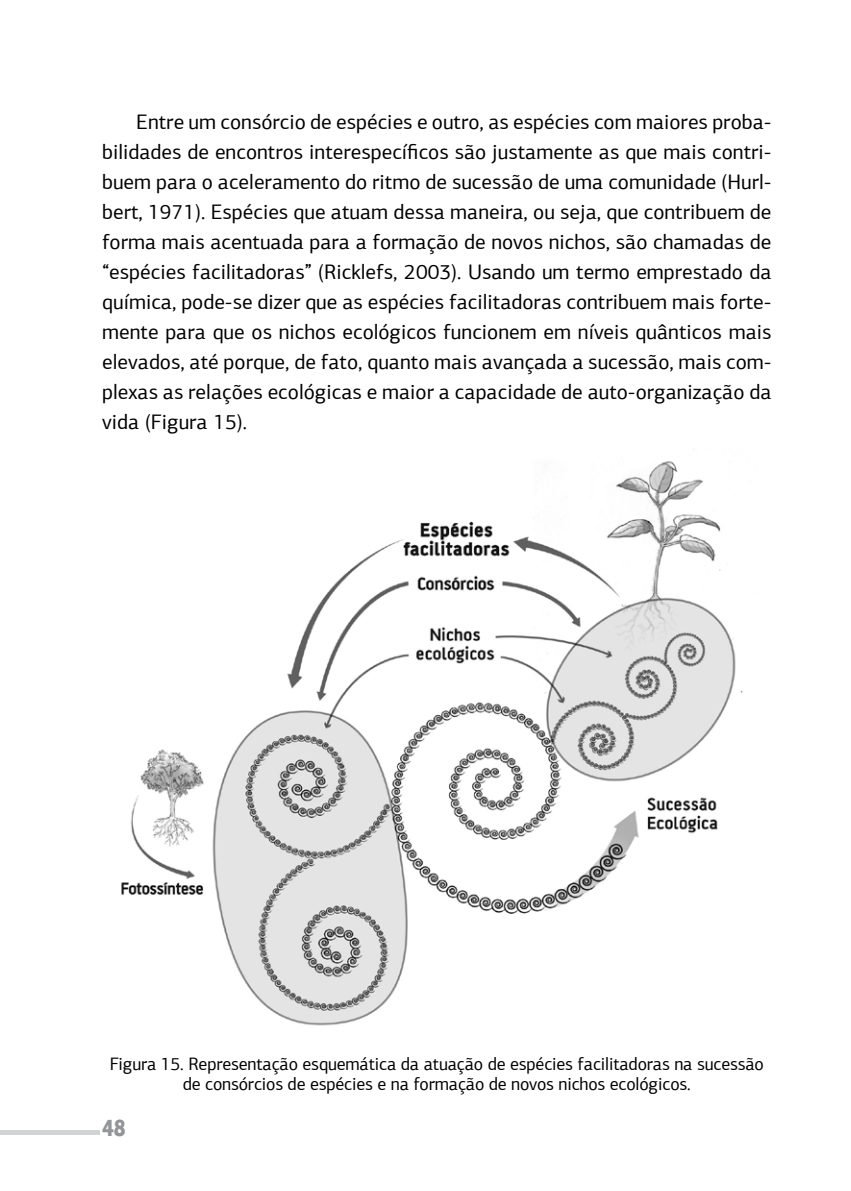
<style>
.page{position:relative;width:851px;height:1191px;background:#fff}
.page>*{position:absolute;margin:0;border:0;box-sizing:border-box;transform-origin:0 0}
.t1{font:900 24px "PF Agora Sans Pro";color:#939598;scale:.8 1}
.t2{font:21px/30px "PF Agora Sans Pro";color:#000;text-align:justify}
.t3{font:18px/20px "PF Agora Sans Pro";letter-spacing:-.01em;color:#000;text-align:center}
</style>
<div class="page">
<svg style="left:0;top:1130px;width:99px;height:5px"></svg>
<img style="left:121px;top:449px;width:622px;height:577px">
<p class="t2" style="left:102px;top:107px;width:671px;text-indent:34px">Entre um consórcio de espécies e outro, as espécies com maiores proba&shy;bilidades de encontros interespecíficos são justamente as que mais contri&shy;buem para o aceleramento do ritmo de sucessão de uma comunidade (Hurl&shy;bert, 1971). Espécies que atuam dessa maneira, ou seja, que contribuem de forma mais acentuada para a formação de novos nichos, são chamadas de “espécies facilitadoras” (Ricklefs, 2003). Usando um termo emprestado da química, pode-se dizer que as espécies facilitadoras contribuem mais forte&shy;mente para que os nichos ecológicos funcionem em níveis quânticos mais elevados, até porque, de fato, quanto mais avançada a sucessão, mais com&shy;plexas as relações ecológicas e maior a capacidade de auto-organização da vida (Figura 15).</p>
<p class="t3" style="left:110px;top:1053px;width:655px">Figura 15. Representação esquemática da atuação de espécies facilitadoras na sucessão de consórcios de espécies e na formação de novos nichos ecológicos.</p>
<p class="t1" style="left:102px;top:1112px;width:31px">48</p>
</div>
